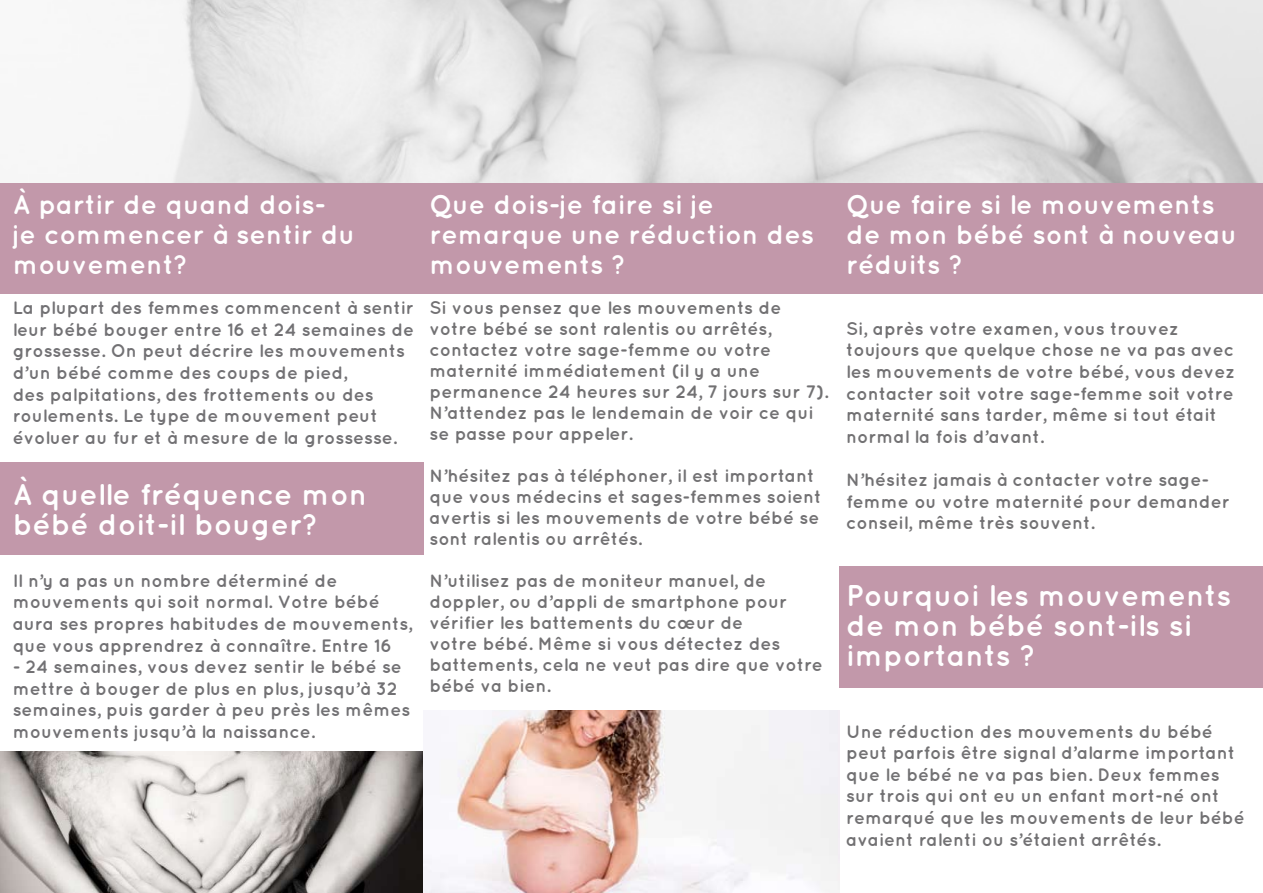
<style>
.page{position:relative;width:1263px;height:893px;background:#fff}
.page>*{position:absolute;margin:0;border:0;box-sizing:border-box;transform-origin:0 0}
.t1{font:700 30px/30px "Quicksand";color:#fff}
.t2{font:700 27px/30px "Quicksand";color:#fff}
.t3{font:700 18px/21px "Quicksand";color:#727173}
.t4{font:700 18px/21.6px "Quicksand";color:#727174}
</style>
<div class="page">
<div style="left:0;top:183px;width:1263px;height:110px;background:#c298aa"></div>
<img style="left:171px;top:0;width:1092px;height:183px">
<div style="left:0;top:462px;width:423px;height:93px;background:#c298aa"></div>
<div style="left:840px;top:566px;width:423px;height:121px;background:#c298aa"></div>
<img style="left:0;top:752px;width:423px;height:141px">
<img style="left:423px;top:710px;width:417px;height:183px">
<h2 class="t2" style="left:13px;top:189px;width:344px">À partir de quand dois&shy;je commencer à sentir du mouvement?</h2>
<h2 class="t2" style="left:429px;top:189px;width:386px">Que dois-je faire si je remarque une réduction des mouvements ?</h2>
<h2 class="t2" style="left:846px;top:189px;width:392px">Que faire si le mouvements de mon bébé sont à nouveau réduits ?</h2>
<p class="t4" style="left:13px;top:296px;width:403px">La plupart des femmes commencent à sentir leur bébé bouger entre 16 et 24 semaines de grossesse. On peut décrire les mouvements d’un bébé comme des coups de pied,<br>des palpitations, des frottements ou des roulements. Le type de mouvement peut évoluer au fur et à mesure de la grossesse.</p>
<p class="t3" style="left:429px;top:297px;width:400px">Si vous pensez que les mouvements de votre bébé se sont ralentis ou arrêtés, contactez votre sage-femme ou votre maternité immédiatement (il y a une permanence 24 heures sur 24, 7 jours sur 7).<br>N’attendez pas le lendemain de voir ce qui se passe pour appeler.</p>
<p class="t3" style="left:429px;top:465px;width:393px">N’hésitez pas à téléphoner, il est important que vous médecins et sages-femmes soient avertis si les mouvements de votre bébé se sont ralentis ou arrêtés.</p>
<p class="t3" style="left:429px;top:570px;width:395px">N’utilisez pas de moniteur manuel, de doppler, ou d’appli de smartphone pour vérifier les battements du cœur de<br>votre bébé. Même si vous détectez des battements, cela ne veut pas dire que votre bébé va bien.</p>
<h1 class="t1" style="left:13px;top:478px;width:356px">À quelle fréquence mon bébé doit-il bouger?</h1>
<p class="t4" style="left:13px;top:569px;width:401px">Il n’y a pas un nombre déterminé de mouvements qui soit normal. Votre bébé aura ses propres habitudes de mouvements, que vous apprendrez à connaître. Entre 16</p>
<p class="t4" style="left:13px;top:655px;width:399px">- 24 semaines, vous devez sentir le bébé se mettre à bouger de plus en plus, jusqu’à 32 semaines, puis garder à peu près les mêmes mouvements jusqu’à la naissance.</p>
<p class="t3" style="left:846px;top:317px;width:391px;line-height:21.6px">Si, après votre examen, vous trouvez toujours que quelque chose ne va pas avec les mouvements de votre bébé, vous devez contacter soit votre sage-femme soit votre maternité sans tarder, même si tout était normal la fois d’avant.</p>
<p class="t3" style="left:846px;top:468px;width:385px;line-height:21.6px">N’hésitez jamais à contacter votre sage&shy;femme ou votre maternité pour demander conseil, même très souvent.</p>
<h1 class="t1" style="left:846px;top:579px;width:387px">Pourquoi les mouvements de mon bébé sont-ils si importants ?</h1>
<p class="t3" style="left:846px;top:720px;width:400px;line-height:21.6px">Une réduction des mouvements du bébé peut parfois être signal d’alarme important que le bébé ne va pas bien. Deux femmes sur trois qui ont eu un enfant mort-né ont remarqué que les mouvements de leur bébé avaient ralenti ou s’étaient arrêtés.</p>
</div>
